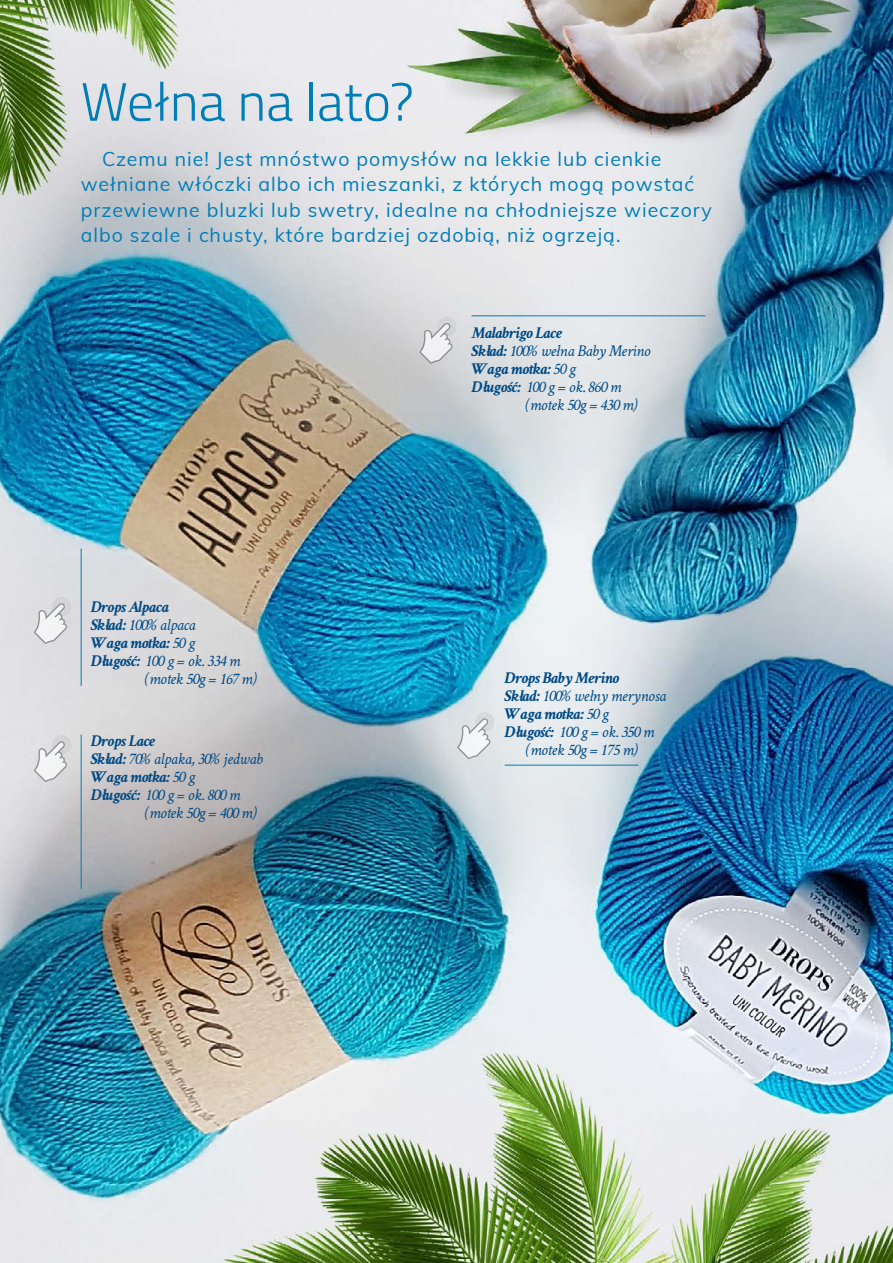
<style>
.page{position:relative;width:893px;height:1263px;background:#fff}
.page>*{position:absolute;margin:0;border:0;box-sizing:border-box;transform-origin:0 0}
.t1{font:300 54px "Titillium Web";color:#007db7}
.t2{font:19.5px/25.5px "Muli";letter-spacing:.05em;color:#007db7}
.t3{font:italic 16.5px/18px "Crimson Text";letter-spacing:-.025em;color:#004a85}
.t4{font:italic 700 16.5px/18px "Crimson Text";letter-spacing:-.025em;color:#004a85}
.s1{font-weight:700}
.s2{font-weight:400}
</style>
<div class="page">
<img style="left:0;top:0;width:893px;height:1263px">
<hr style="left:472px;top:315px;width:233px;height:1px;background:#007db7">
<hr style="left:505px;top:765px;width:133px;height:1px;background:#007db7">
<hr style="left:81px;top:549px;width:1px;height:137px;background:#007db7">
<hr style="left:81px;top:734px;width:1px;height:155px;background:#007db7">
<svg style="left:34px;top:596px;width:38px;height:48px"></svg>
<svg style="left:34px;top:734px;width:38px;height:48px"></svg>
<svg style="left:419px;top:316px;width:38px;height:48px"></svg>
<svg style="left:457px;top:712px;width:38px;height:47px"></svg>
<h1 class="t1" style="left:81px;top:63px;width:335px">Wełna na lato?</h1>
<p class="t2" style="left:81px;top:145px;width:632px;text-indent:21px">Czemu nie! Jest mnóstwo pomysłów na lekkie lub cienkie wełniane włóczki albo ich mieszanki, z których mogą powstać przewiewne bluzki lub swetry, idealne na chłodniejsze wieczory albo szale i chusty, które bardziej ozdobią, niż ogrzeją.</p>
<p class="t4" style="left:91px;top:598px;width:80px">Drops Alpaca</p>
<p class="t3" style="left:91px;top:616px;width:106px"><span class="s1">Skład:</span> 100% alpaca</p>
<p class="t4" style="left:91px;top:634px;width:106px">Waga motka: <span class="s2">50 g</span></p>
<p class="t3" style="left:91px;top:652px;width:151px"><span class="s1">Długość:</span> 100 g = ok. 334 m</p>
<p class="t3" style="left:145px;top:670px;width:114px">(motek 50g = 167 m)</p>
<p class="t3" style="left:91px;top:732px;width:173px"><span class="s1">Drops Lace<br>Skład:</span> 70% alpaka, 30% jedwab<br><span class="s1">Waga motka:</span> 50 g<br><span class="s1">Długość:</span> 100 g = ok. 800 m</p>
<p class="t3" style="left:145px;top:804px;width:114px">(motek 50g = 400 m)</p>
<p class="t4" style="left:472px;top:323px;width:180px">Malabrigo Lace<br>Skład: <span class="s2">100% wełna Baby Merino<br></span>Waga motka: <span class="s2">50 g<br></span>Długość: <span class="s2">100 g = ok. 860 m</span></p>
<p class="t3" style="left:526px;top:395px;width:114px">(motek 50g = 430 m)</p>
<p class="t4" style="left:505px;top:669px;width:116px">Drops Baby Merino</p>
<p class="t3" style="left:505px;top:687px;width:163px"><span class="s1">Skład:</span> 100% wełny merynosa</p>
<p class="t4" style="left:505px;top:705px;width:106px">Waga motka: <span class="s2">50 g</span></p>
<p class="t3" style="left:505px;top:723px;width:151px"><span class="s1">Długość:</span> 100 g = ok. 350 m</p>
<p class="t3" style="left:526px;top:741px;width:114px">(motek 50g = 175 m)</p>
</div>
